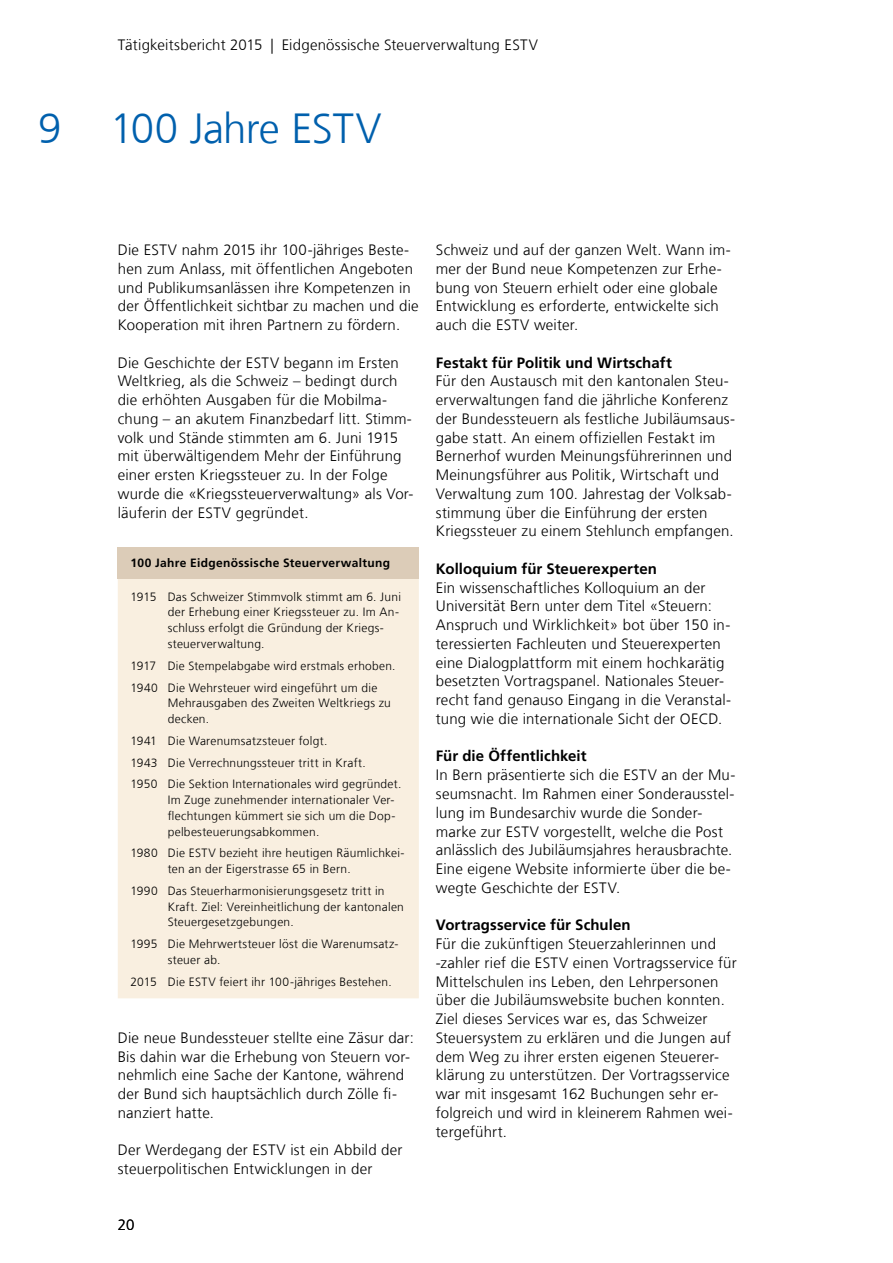
<style>
.page{position:relative;width:893px;height:1263px;background:#fff}
.page>*{position:absolute;margin:0;border:0;box-sizing:border-box;transform-origin:0 0}
.t1{font:300 42px "Frutiger LT Com";letter-spacing:-.015em;color:#0060ad}
.Grundtext{font:300 15px/18.8px "Frutiger LT Com";letter-spacing:.015em;color:#000}
.t2{font:700 15px "Frutiger LT Com";letter-spacing:.005em;color:#000}
.Infobox_GT{font:300 12px/15.8px "Frutiger LT Com";letter-spacing:.025em;color:#000}
.Infobox_Kopf{font:700 12px "Frutiger LT Com";letter-spacing:.03em;color:#000}
</style>
<div class="page">
<div style="left:118px;top:547px;width:301px;height:32px;background:#dcccb8"></div>
<div style="left:118px;top:579px;width:301px;height:419px;background:#f9efe0"></div>
<p class="Grundtext" style="left:118px;top:35px;width:422px">Tätigkeitsbericht 2015 | Eidgenössische Steuerverwaltung ESTV</p>
<p class="t1" style="left:38px;top:104px;width:345px">9 100 Jahre ESTV</p>
<p class="Grundtext" style="left:118px;top:241px;width:303px">Die ESTV nahm 2015 ihr 100-jähriges Beste&shy;hen zum Anlass, mit öffentlichen Angeboten und Publikumsanlässen ihre Kompetenzen in der Öffentlichkeit sichtbar zu machen und die Kooperation mit ihren Partnern zu fördern.</p>
<p class="Grundtext" style="left:118px;top:353px;width:297px">Die Geschichte der ESTV begann im Ersten Weltkrieg, als die Schweiz – bedingt durch die erhöhten Ausgaben für die Mobilma&shy;chung – an akutem Finanzbedarf litt. Stimm&shy;volk und Stände stimmten am 6. Juni 1915 mit überwältigendem Mehr der Einführung einer ersten Kriegssteuer zu. In der Folge wurde die «Kriegssteuerverwaltung» als Vor&shy;läuferin der ESTV gegründet.</p>
<p class="Infobox_Kopf" style="left:131px;top:556px;width:261px">100 Jahre Eidgenössische Steuerverwaltung</p>
<p class="Infobox_GT" style="left:131px;top:589px;width:27px">1915</p>
<p class="Infobox_GT" style="left:168px;top:589px;width:235px">Das Schweizer Stimmvolk stimmt am 6. Juni der Erhebung einer Kriegssteuer zu. Im An&shy;schluss erfolgt die Gründung der Kriegs&shy;steuerverwaltung.</p>
<p class="Infobox_GT" style="left:131px;top:658px;width:27px">1917</p>
<p class="Infobox_GT" style="left:168px;top:658px;width:229px">Die Stempelabgabe wird erstmals erhoben.</p>
<p class="Infobox_GT" style="left:131px;top:679px;width:29px">1940</p>
<p class="Infobox_GT" style="left:168px;top:679px;width:225px">Die Wehrsteuer wird eingeführt um die<br>Mehrausgaben des Zweiten Weltkriegs zu decken.</p>
<p class="Infobox_GT" style="left:131px;top:733px;width:28px">1941</p>
<p class="Infobox_GT" style="left:168px;top:733px;width:161px">Die Warenumsatzsteuer folgt.</p>
<p class="Infobox_GT" style="left:131px;top:755px;width:29px">1943</p>
<p class="Infobox_GT" style="left:168px;top:755px;width:200px">Die Verrechnungssteuer tritt in Kraft.</p>
<p class="Infobox_GT" style="left:131px;top:776px;width:28px">1950</p>
<p class="Infobox_GT" style="left:168px;top:776px;width:235px">Die Sektion Internationales wird gegründet.<br>Im Zuge zunehmender internationaler Ver&shy;flechtungen kümmert sie sich um die Dop&shy;pelbesteuerungsabkommen.</p>
<p class="Infobox_GT" style="left:131px;top:845px;width:29px">1980</p>
<p class="Infobox_GT" style="left:168px;top:845px;width:238px">Die ESTV bezieht ihre heutigen Räumlichkei&shy;ten an der Eigerstrasse 65 in Bern.</p>
<p class="Infobox_GT" style="left:131px;top:883px;width:29px">1990</p>
<p class="Infobox_GT" style="left:168px;top:883px;width:238px">Das Steuerharmonisierungsgesetz tritt in<br>Kraft. Ziel: Vereinheitlichung der kantonalen<br>Steuergesetzgebungen.</p>
<p class="Infobox_GT" style="left:131px;top:936px;width:28px">1995</p>
<p class="Infobox_GT" style="left:168px;top:936px;width:232px">Die Mehrwertsteuer löst die Warenumsatz&shy;steuer ab.</p>
<p class="Infobox_GT" style="left:131px;top:974px;width:28px">2015</p>
<p class="Infobox_GT" style="left:168px;top:974px;width:225px">Die ESTV feiert ihr 100-jähriges Bestehen.</p>
<p class="Grundtext" style="left:118px;top:1028px;width:298px">Die neue Bundessteuer stellte eine Zäsur dar:<br>Bis dahin war die Erhebung von Steuern vor&shy;nehmlich eine Sache der Kantone, während der Bund sich hauptsächlich durch Zölle fi&shy;nanziert hatte.</p>
<p class="Grundtext" style="left:118px;top:1141px;width:286px">Der Werdegang der ESTV ist ein Abbild der steuerpolitischen Entwicklungen in der</p>
<p class="Grundtext" style="left:118px;top:1215px;width:18px">20</p>
<p class="Grundtext" style="left:436px;top:241px;width:296px">Schweiz und auf der ganzen Welt. Wann im&shy;mer der Bund neue Kompetenzen zur Erhe&shy;bung von Steuern erhielt oder eine globale Entwicklung es erforderte, entwickelte sich auch die ESTV weiter.</p>
<h3 class="t2" style="left:436px;top:354px;width:237px">Festakt für Politik und Wirtschaft</h3>
<p class="Grundtext" style="left:436px;top:372px;width:301px">Für den Austausch mit den kantonalen Steu&shy;erverwaltungen fand die jährliche Konferenz der Bundessteuern als festliche Jubiläumsaus&shy;gabe statt. An einem offiziellen Festakt im Bernerhof wurden Meinungsführerinnen und Meinungsführer aus Politik, Wirtschaft und Verwaltung zum 100. Jahrestag der Volksab&shy;stimmung über die Einführung der ersten Kriegssteuer zu einem Stehlunch empfangen.</p>
<h3 class="t2" style="left:436px;top:560px;width:223px">Kolloquium für Steuerexperten</h3>
<p class="Grundtext" style="left:436px;top:578px;width:297px">Ein wissenschaftliches Kolloquium an der Universität Bern unter dem Titel «Steuern:<br>Anspruch und Wirklichkeit» bot über 150 in&shy;teressierten Fachleuten und Steuerexperten eine Dialogplattform mit einem hochkarätig besetzten Vortragspanel. Nationales Steuer&shy;recht fand genauso Eingang in die Veranstal&shy;tung wie die internationale Sicht der OECD.</p>
<h3 class="t2" style="left:436px;top:747px;width:152px">Für die Öffentlichkeit</h3>
<p class="Grundtext" style="left:436px;top:766px;width:301px">In Bern präsentierte sich die ESTV an der Mu&shy;seumsnacht. Im Rahmen einer Sonderausstel&shy;lung im Bundesarchiv wurde die Sonder&shy;marke zur ESTV vorgestellt, welche die Post anlässlich des Jubiläumsjahres herausbrachte.<br>Eine eigene Website informierte über die be&shy;wegte Geschichte der ESTV.</p>
<h3 class="t2" style="left:436px;top:916px;width:196px">Vortragsservice für Schulen</h3>
<p class="Grundtext" style="left:436px;top:934px;width:302px">Für die zukünftigen Steuerzahlerinnen und -zahler rief die ESTV einen Vortragsservice für Mittelschulen ins Leben, den Lehrpersonen über die Jubiläumswebsite buchen konnten.<br>Ziel dieses Services war es, das Schweizer Steuersystem zu erklären und die Jungen auf dem Weg zu ihrer ersten eigenen Steuerer&shy;klärung zu unterstützen. Der Vortragsservice war mit insgesamt 162 Buchungen sehr er&shy;folgreich und wird in kleinerem Rahmen wei&shy;tergeführt.</p>
</div>
